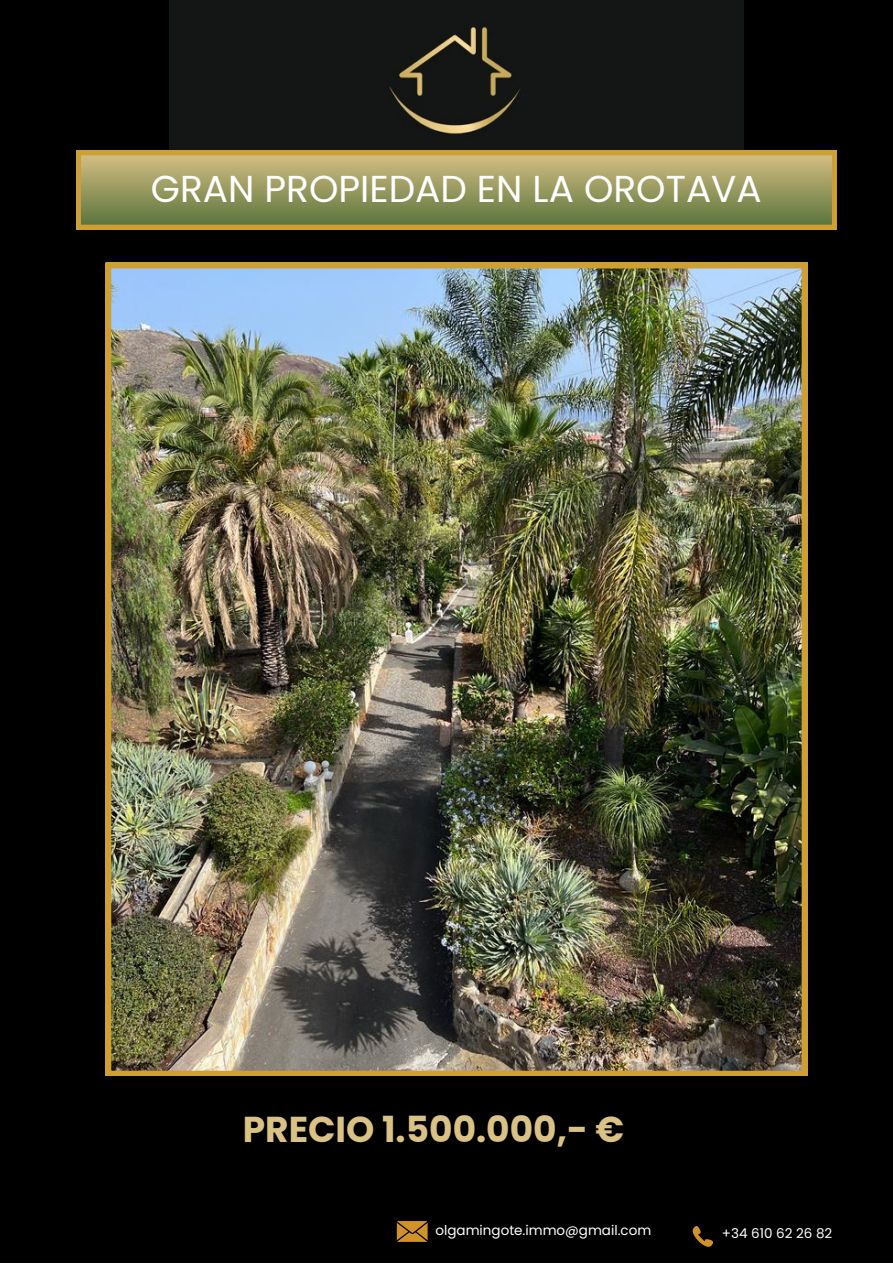
<style>
.page{position:relative;width:893px;height:1264px;background:#fff}
.page>*{position:absolute;margin:0;border:0;box-sizing:border-box;transform-origin:0 0}
.t1{font:37.5px "Poppins";color:#fff}
.t2{font:700 36px "Poppins";color:#dac286}
.t3{font:13.5px "Poppins";color:#fff}
</style>
<div class="page">
<div style="left:0;top:0;width:892px;height:1262px;background:#000"></div>
<svg style="left:692px;top:1226px;width:20px;height:20px"></svg>
<svg style="left:397px;top:1221px;width:30px;height:20px"></svg>
<div style="left:170px;top:0;width:573px;height:151px;background:#141615"></div>
<svg style="left:76px;top:151px;width:760px;height:78px;background:#9d9a59"></svg>
<img style="left:106px;top:263px;width:701px;height:812px">
<p class="t1" style="left:151px;top:163px;width:612px">GRAN PROPIEDAD EN LA OROTAVA</p>
<p class="t2" style="left:243px;top:1104px;width:383px">PRECIO 1.500.000,- €</p>
<p class="t3" style="left:435px;top:1221px;width:217px">olgamingote.immo@gmail.com</p>
<p class="t3" style="left:722px;top:1223px;width:112px">+34 610 62 26 82</p>
</div>
